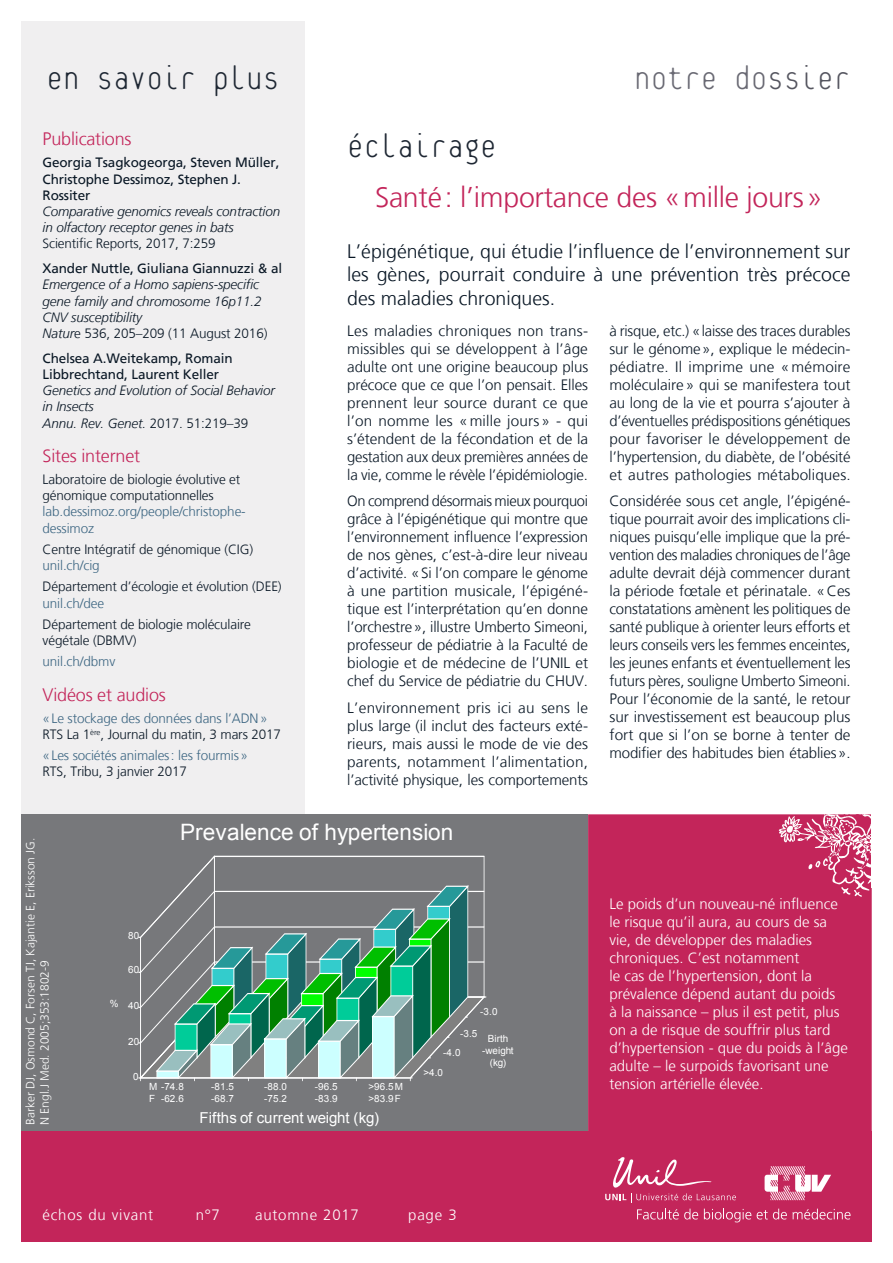
<style>
.page{position:relative;width:893px;height:1263px;background:#fff}
.page>*{position:absolute;margin:0;border:0;box-sizing:border-box;transform-origin:0 0}
.t1{font:100 36px "Platelet";color:#1e2733}
.t2{font:100 36px "Platelet";color:#696973}
.t3{font:300 28.5px "Frutiger LT Std";letter-spacing:-.01em;color:#c3255a}
.t4{font:22.65px "Arial";letter-spacing:.005em;color:#fff}
.t5{font:300 19.5px/23.4px "Frutiger LT Std";color:#091725;text-align:justify}
.t6{font:300 18px "Frutiger LT Std";letter-spacing:-.01em;color:#c3255a}
.t7{font:300 15px/18px "Frutiger LT Std";letter-spacing:-.01em;color:#091725;text-align:justify}
.t8{font:300 15px/18px "Frutiger LT Std";color:#fff}
.t9{font:15px "Arial";color:#fff}
.t10{font:300 15px "Frutiger LT Std";letter-spacing:.05em;color:#fff}
.t11{font:italic 300 13.5px/16.2px "Frutiger LT Std";letter-spacing:-.01em;color:#091725}
.t12{font:300 13.5px/16.2px "Frutiger LT Std";letter-spacing:-.01em;color:#091725}
.t13{font:300 13.5px/16.2px "Frutiger LT Std";letter-spacing:-.01em;color:#3e6783}
.t14{font:13.5px/16.2px "Frutiger LT Std";letter-spacing:-.01em;color:#091725}
.t15{font:300 12px/14.4px "Frutiger LT Std";color:#fff}
.t16{font:9.9px/11.7px "Arial";letter-spacing:.015em;color:#fff}
.s1{font-style:normal}
.s2{color:#091725}
.s3{color:#555660}
</style>
<div class="page">
<div style="left:21px;top:1131px;width:851px;height:111px;background:#c3255a"></div>
<div style="left:21px;top:21px;width:284px;height:798px;background:#f0eff0"></div>
<div style="left:588px;top:814px;width:284px;height:317px;background:#c3255a"></div>
<svg style="left:637px;top:1208px;width:61px;height:11px"></svg>
<svg style="left:704px;top:1208px;width:47px;height:14px"></svg>
<svg style="left:757px;top:1208px;width:30px;height:11px"></svg>
<svg style="left:793px;top:1208px;width:58px;height:11px"></svg>
<svg style="left:605px;top:1157px;width:131px;height:45px"></svg>
<svg style="left:765px;top:1166px;width:66px;height:34px"></svg>
<div style="left:21px;top:814px;width:567px;height:317px;background:#77787b"></div>
<svg style="left:139px;top:855px;width:347px;height:226px"></svg>
<h1 class="t1" style="left:47px;top:64px;width:234px">en savoir plus</h1>
<p class="t6" style="left:43px;top:129px;width:91px">Publications</p>
<p class="t14" style="left:43px;top:155px;width:238px">Georgia Tsagkogeorga, Steven Müller,<br>Christophe Dessimoz, Stephen J.<br>Rossiter</p>
<p class="t11" style="left:43px;top:203px;width:239px">Comparative genomics reveals contraction in olfactory receptor genes in bats</p>
<p class="t12" style="left:43px;top:236px;width:175px">Scientific Reports, 2017, 7:259</p>
<p class="t14" style="left:43px;top:260px;width:241px">Xander Nuttle, Giuliana Giannuzzi &amp; al</p>
<p class="t11" style="left:43px;top:277px;width:226px">Emergence of a Homo sapiens-specific gene family and chromosome 16p11.2<br>CNV susceptibility<br>Natur<span class="s1">e 536, 205–209 (11 August 2016)</span></p>
<p class="t14" style="left:43px;top:350px;width:192px">Chelsea A.Weitekamp, Romain<br>Libbrechtand, Laurent Keller</p>
<p class="t11" style="left:43px;top:382px;width:234px">Genetics and Evolution of Social Behavior in Insects<br>Annu. Rev. Genet. <span class="s1">2017. 51:219–39</span></p>
<p class="t6" style="left:43px;top:445px;width:99px">Sites internet</p>
<p class="t12" style="left:43px;top:471px;width:199px">Laboratoire de biologie évolutive et génomique computationnelles</p>
<p class="t13" style="left:43px;top:504px;width:205px">lab.dessimoz.org/people/christophe&shy;dessimoz</p>
<p class="t12" style="left:43px;top:541px;width:212px">Centre Intégratif de génomique (CIG)</p>
<p class="t13" style="left:43px;top:558px;width:59px">unil.ch/cig</p>
<p class="t12" style="left:43px;top:579px;width:241px">Département d’écologie et évolution (DEE)</p>
<p class="t13" style="left:43px;top:595px;width:63px">unil.ch/dee</p>
<p class="t12" style="left:43px;top:616px;width:210px">Département de biologie moléculaire végétale (DBMV)</p>
<p class="t13" style="left:43px;top:654px;width:74px">unil.ch/dbmv</p>
<p class="t6" style="left:43px;top:684px;width:125px">Vidéos et audios</p>
<p class="t13" style="left:43px;top:710px;width:240px">«Le stockage des données dans l’ADN»<br><span class="s2">RTS La 1</span><sup>ère</sup><span class="s2">, Journal du matin, 3 mars 2017</span></p>
<p class="t13" style="left:43px;top:747px;width:207px">«Les sociétés animales: les fourmis»</p>
<p class="t12" style="left:43px;top:763px;width:146px">RTS, Tribu, 3 janvier 2017</p>
<h1 class="t1" style="left:347px;top:132px;width:151px">éclairage</h1>
<h1 class="t2" style="left:634px;top:64px;width:218px">notre do<span class="s3">ssier</span></h1>
<h2 class="t3" style="left:375px;top:181px;width:449px">Santé: l’importance des «mille jours»</h2>
<h3 class="t5" style="left:347px;top:240px;width:505px">L’épigénétique, qui étudie l’influence de l’environnement sur les gènes, pourrait conduire à une prévention très précoce des maladies chroniques.</h3>
<p class="t7" style="left:347px;top:322px;width:243px">Les maladies chroniques non trans&shy;missibles qui se développent à l’âge adulte ont une origine beaucoup plus précoce que ce que l’on pensait. Elles prennent leur source durant ce que l’on nomme les « mille jours » - qui s’étendent de la fécondation et de la gestation aux deux premières années de la vie, comme le révèle l’épidémiologie.</p>
<p class="t7" style="left:347px;top:492px;width:242px">On comprend désormais mieux pourquoi grâce à l’épigénétique qui montre que l’environnement influence l’expression de nos gènes, c’est-à-dire leur niveau d’activité. «Si l’on compare le génome à une partition musicale, l’épigéné&shy;tique est l’interprétation qu’en donne l’orchestre», illustre Umberto Simeoni, professeur de pédiatrie à la Faculté de biologie et de médecine de l’UNIL et chef du Service de pédiatrie du CHUV.</p>
<p class="t7" style="left:347px;top:699px;width:242px">L’environnement pris ici au sens le plus large (il inclut des facteurs exté&shy;rieurs, mais aussi le mode de vie des parents, notamment l’alimentation, l’activité physique, les comportements</p>
<p class="t7" style="left:609px;top:322px;width:243px">à risque, etc.) «laisse des traces durables sur le génome», explique le médecin&shy;pédiatre. Il imprime une « mémoire moléculaire» qui se manifestera tout au long de la vie et pourra s’ajouter à d’éventuelles prédispositions génétiques pour favoriser le développement de l’hypertension, du diabète, de l’obésité et autres pathologies métaboliques.</p>
<p class="t7" style="left:609px;top:492px;width:243px">Considérée sous cet angle, l’épigéné&shy;tique pourrait avoir des implications cli&shy;niques puisqu’elle implique que la pré&shy;vention des maladies chroniques de l’âge adulte devrait déjà commencer durant la période fœtale et périnatale. «Ces constatations amènent les politiques de santé publique à orienter leurs efforts et leurs conseils vers les femmes enceintes, les jeunes enfants et éventuellement les futurs pères, souligne Umberto Simeoni.<br>Pour l’économie de la santé, le retour sur investissement est beaucoup plus fort que si l’on se borne à tenter de modifier des habitudes bien établies».</p>
<p class="t15" style="left:23px;top:1125px;width:289px;rotate:-90deg">Barker DJ, Osmond C, Forsen TJ, Kajantie E, Eriksson JG.<br>N Engl.J Med. 2005;353:1802-9</p>
<h3 class="t4" style="left:180px;top:817px;width:275px">Prevalence of hypertension</h3>
<p class="t16" style="left:128px;top:930px;width:13px">80</p>
<p class="t16" style="left:128px;top:964px;width:13px">60</p>
<p class="t16" style="left:110px;top:998px;width:10px">%</p>
<p class="t16" style="left:128px;top:999px;width:13px">40</p>
<p class="t16" style="left:128px;top:1035px;width:13px">20</p>
<p class="t16" style="left:133px;top:1071px;width:7px">0</p>
<p class="t16" style="left:149px;top:1081px;width:36px;text-align:right">M -74.8 -62.6</p>
<p class="t16" style="left:211px;top:1081px;width:24px">-81.5 -68.7</p>
<p class="t16" style="left:264px;top:1081px;width:24px">-88.0 -75.2</p>
<p class="t16" style="left:315px;top:1081px;width:24px">-96.5 -83.9</p>
<p class="t16" style="left:368px;top:1081px;width:36px">&gt;96.5M &gt;83.9F</p>
<p class="t16" style="left:149px;top:1092px;width:8px">F</p>
<p class="t9" style="left:199px;top:1107px;width:181px">Fifths of current weight (kg)</p>
<p class="t16" style="left:480px;top:1006px;width:19px">-3.0</p>
<p class="t16" style="left:460px;top:1028px;width:19px">-3.5</p>
<p class="t16" style="left:482px;top:1033px;width:33px;text-align:center">Birth -weight (kg)</p>
<p class="t16" style="left:443px;top:1047px;width:19px">-4.0</p>
<p class="t16" style="left:423px;top:1067px;width:21px">&gt;4.0</p>
<p class="t10" style="left:43px;top:1207px;width:112px">échos du vivant</p>
<p class="t8" style="left:196px;top:1206px;width:26px">n°7</p>
<p class="t10" style="left:255px;top:1207px;width:105px">automne 2017</p>
<p class="t8" style="left:408px;top:1206px;width:50px">page 3</p>
<p class="t8" style="left:609px;top:894px;width:240px">Le poids d’un nouveau-né influence le risque qu’il aura, au cours de sa vie, de développer des maladies chroniques. C’est notamment<br>le cas de l’hypertension, dont la prévalence dépend autant du poids<br>à la naissance – plus il est petit, plus on a de risque de souffrir plus tard d’hypertension - que du poids à l’âge adulte – le surpoids favorisant une tension artérielle élevée.</p>
</div>
